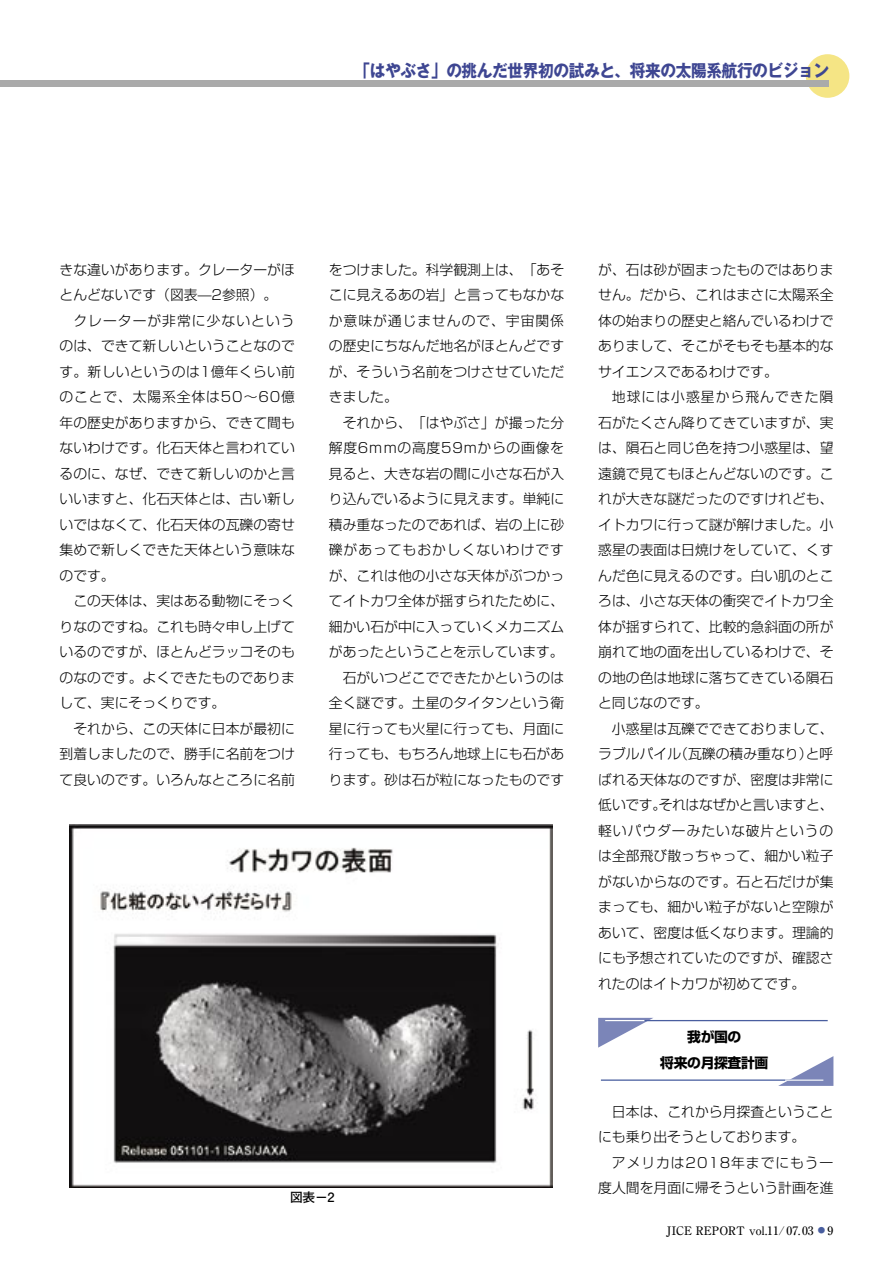
<style>
.page{position:relative;width:893px;height:1263px;background:#fff}
.page>*{position:absolute;margin:0;border:0;box-sizing:border-box;transform-origin:0 0}
.t1{font:700 16.95px "Gothic MB101 Pro";letter-spacing:-.025em;color:#3e4692;scale:.92 1}
.本文{font:300 13.8px/25.5px "Shin Go Pro";color:#000;text-align:justify}
.小見出し{font:700 13.8px "Shin Go Pro";letter-spacing:-.025em;color:#000}
.t2{font:700 12.75px "Futo Go B101 Pro";color:#000}
.t3{font:500 11.7px "Ryumin Pro";color:#000}
.s1{font-size:7.5px;color:#495e9f}
</style>
<div class="page">
<div style="left:806px;top:54px;width:43px;height:44px;background:#f5e585;border-radius:50%"></div>
<div style="left:0;top:81px;width:829px;height:6px;background:#aaa"></div>
<img style="left:70px;top:824px;width:482px;height:363px">
<svg style="left:598px;top:1018px;width:55px;height:29px"></svg>
<svg style="left:778px;top:1056px;width:55px;height:30px"></svg>
<hr style="left:601px;top:1079px;width:222px;height:2px;background:#495e9f">
<hr style="left:785px;top:1079px;width:38px;height:2px;background:#fff">
<hr style="left:605px;top:1020px;width:223px;height:1px;background:#495e9f">
<hr style="left:605px;top:1020px;width:39px;height:1px;background:#fff">
<p class="t1" style="left:355px;top:57px;width:517px">「はやぶさ」の挑んだ世界初の試みと、将来の太陽系航行のビジョン</p>
<p class="本文" style="left:60px;top:255px;width:237px">きな違いがあります。クレーターがほとんどないです（図表̶2参照）。</p>
<p class="本文" style="left:60px;top:306px;width:237px;text-indent:14px">クレーターが非常に少ないというのは、できて新しいということなのです。新しいというのは1億年くらい前のことで、太陽系全体は50～60億年の歴史がありますから、できて間もないわけです。化石天体と言われているのに、なぜ、できて新しいのかと言いいますと、化石天体とは、古い新しいではなくて、化石天体の瓦礫の寄せ集めで新しくできた天体という意味なのです。</p>
<p class="本文" style="left:60px;top:586px;width:237px;text-indent:14px">この天体は、実はある動物にそっくりなのですね。これも時々申し上げているのですが、ほとんどラッコそのものなのです。よくできたものでありまして、実にそっくりです。</p>
<p class="本文" style="left:60px;top:714px;width:237px;text-indent:14px">それから、この天体に日本が最初に到着しましたので、勝手に名前をつけて良いのです。いろんなところに名前</p>
<p class="本文" style="left:329px;top:255px;width:237px">をつけました。科学観測上は、「あそこに見えるあの岩」と言ってもなかなか意味が通じませんので、宇宙関係の歴史にちなんだ地名がほとんどですが、そういう名前をつけさせていただきました。</p>
<p class="本文" style="left:329px;top:408px;width:237px;text-indent:14px">それから、「はやぶさ」が撮った分解度6mmの高度59mからの画像を見ると、大きな岩の間に小さな石が入り込んでいるように見えます。単純に積み重なったのであれば、岩の上に砂礫があってもおかしくないわけですが、これは他の小さな天体がぶつかってイトカワ全体が揺すられたために、細かい石が中に入っていくメカニズムがあったということを示しています。</p>
<p class="本文" style="left:329px;top:663px;width:237px;text-indent:14px">石がいつどこでできたかというのは全く謎です。土星のタイタンという衛星に行っても火星に行っても、月面に行っても、もちろん地球上にも石があります。砂は石が粒になったものです</p>
<p class="本文" style="left:598px;top:255px;width:237px">が、石は砂が固まったものではありません。だから、これはまさに太陽系全体の始まりの歴史と絡んでいるわけでありまして、そこがそもそも基本的なサイエンスであるわけです。</p>
<p class="本文" style="left:598px;top:382px;width:237px;text-indent:14px">地球には小惑星から飛んできた隕石がたくさん降りてきていますが、実は、隕石と同じ色を持つ小惑星は、望遠鏡で見てもほとんどないのです。これが大きな謎だったのですけれども、イトカワに行って謎が解けました。小惑星の表面は日焼けをしていて、くすんだ色に見えるのです。白い肌のところは、小さな天体の衝突でイトカワ全体が揺すられて、比較的急斜面の所が崩れて地の面を出しているわけで、その地の色は地球に落ちてきている隕石と同じなのです。</p>
<p class="本文" style="left:598px;top:714px;width:237px;text-indent:14px">小惑星は瓦礫でできておりまして、ラブルパイル（瓦礫の積み重なり）と呼ばれる天体なのですが、密度は非常に低いです。それはなぜかと言いますと、軽いパウダーみたいな破片というのは全部飛び散っちゃって、細かい粒子がないからなのです。石と石だけが集まっても、細かい粒子がないと空隙があいて、密度は低くなります。理論的にも予想されていたのですが、確認されたのはイトカワが初めてです。</p>
<p class="小見出し" style="left:687px;top:1026px;width:56px">我が国の</p>
<p class="小見出し" style="left:660px;top:1051px;width:110px">将来の月探査計画</p>
<p class="t2" style="left:290px;top:1187px;width:46px">図表－2</p>
<p class="本文" style="left:598px;top:1097px;width:237px;text-indent:14px">日本は、これから月探査ということにも乗り出そうとしております。</p>
<p class="本文" style="left:598px;top:1148px;width:237px;text-align:right">アメリカは2018年までにもう一度人間を月面に帰そうという計画を進</p>
<p class="t3" style="left:666px;top:1221px;width:168px">JICE REPORT vol.11/07.03 <span class="s1">●</span> 9</p>
</div>
